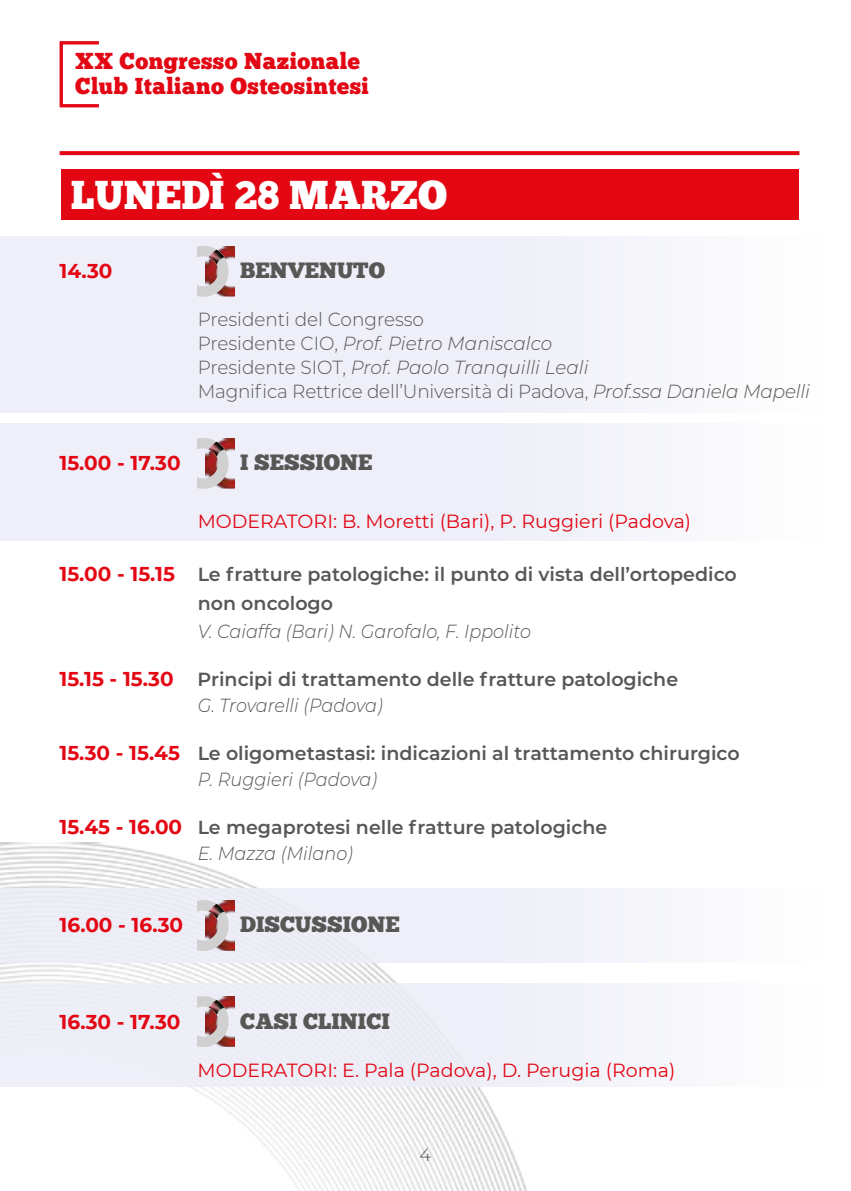
<style>
.page{position:relative;width:851px;height:1191px;background:#fff}
.page>*{position:absolute;margin:0;border:0;box-sizing:border-box;transform-origin:0 0}
.t1{font:40px "Chunk Five Ex";color:#fff}
.t2{font:22.8px/24.2px "Chunk Five Ex";letter-spacing:.02em;color:#e30613}
.t3{font:22px "Chunk Five Ex";color:#575756}
.t4{font:700 20px "Montserrat";color:#e30613}
.t5{font:600 19px/26px "Montserrat";color:#575756}
.t6{font:300 19px/24px "Montserrat";letter-spacing:-.01em;color:#575756}
.t7{font:19px "Montserrat";color:#e30613}
.t8{font:italic 300 19px "Montserrat";color:#575756;scale:.93 1}
.t9{font:300 18px "Montserrat";color:#575756}
.s1{font-style:italic}
.s2{font-weight:700;font-size:20px;color:#e30613}
.s3{font-weight:300;font-style:italic}
</style>
<div class="page">
<img style="left:0;top:842px;width:550px;height:349px">
<hr style="left:850px;top:213px;width:1px;height:125px;background:#2d60a5">
<div style="left:0;top:888px;width:850px;height:74px;background:#ecedf7"></div>
<div style="left:0;top:423px;width:850px;height:117px;background:#ecedf7"></div>
<div style="left:0;top:237px;width:850px;height:176px;background:#ecedf7"></div>
<div style="left:61px;top:170px;width:737px;height:50px;background:#e30613"></div>
<svg style="left:60px;top:151px;width:739px;height:4px;background:#e30d1a"></svg>
<div style="left:60px;top:41px;width:41px;height:66px;border:3px solid #e30613"></div>
<div style="left:0;top:982px;width:850px;height:104px;background:#ecedf7"></div>
<img style="left:229px;top:246px;width:6px;height:51px">
<svg style="left:198px;top:246px;width:31px;height:51px"></svg>
<img style="left:209px;top:250px;width:15px;height:14px">
<img style="left:229px;top:438px;width:6px;height:51px">
<svg style="left:198px;top:438px;width:31px;height:51px"></svg>
<img style="left:209px;top:442px;width:15px;height:14px">
<img style="left:229px;top:900px;width:6px;height:51px">
<svg style="left:198px;top:900px;width:31px;height:51px"></svg>
<img style="left:209px;top:904px;width:15px;height:14px">
<img style="left:229px;top:996px;width:6px;height:51px">
<svg style="left:198px;top:996px;width:31px;height:51px"></svg>
<img style="left:209px;top:1000px;width:15px;height:14px">
<p class="t2" style="left:75px;top:49px;width:295px">XX Congresso Nazionale<br>Club Italiano Osteosintesi</p>
<h1 class="t1" style="left:71px;top:165px;width:377px">LUNEDÌ 28 MARZO</h1>
<p class="t4" style="left:60px;top:257px;width:54px">14.30</p>
<p class="t3" style="left:240px;top:254px;width:146px">BENVENUTO</p>
<p class="t6" style="left:198px;top:307px;width:613px">Presidenti del Congresso<br>Presidente CIO, <span class="s1">Prof. Pietro Maniscalco<br></span>Presidente SIOT, <span class="s1">Prof. Paolo Tranquilli Leali<br></span>Magnifica Rettrice dell’Università di Padova, <span class="s1">Prof.ssa Daniela Mapelli</span></p>
<p class="t4" style="left:60px;top:449px;width:123px">15.00 - 17.30</p>
<p class="t3" style="left:240px;top:446px;width:134px">I SESSIONE</p>
<p class="t7" style="left:198px;top:508px;width:495px">MODERATORI: B. Moretti (Bari), P. Ruggieri (Padova)</p>
<p class="t5" style="left:198px;top:559px;width:540px;line-height:28.8px;text-indent:-138px"><span class="s2">15.00 - 15.15</span> Le fratture patologiche: il punto di vista dell’ortopedico non oncologo</p>
<p class="t8" style="left:198px;top:618px;width:360px">V. Caiaffa (Bari) N. Garofalo, F. Ippolito</p>
<p class="t5" style="left:198px;top:666px;width:482px;text-indent:-138px"><span class="s2">15.15 - 15.30</span> Principi di trattamento delle fratture patologiche<br><span class="s3">G. Trovarelli (Padova)</span></p>
<p class="t5" style="left:198px;top:740px;width:543px;text-indent:-138px"><span class="s2">15.30 - 15.45</span> Le oligometastasi: indicazioni al trattamento chirurgico<br><span class="s3">P. Ruggieri (Padova)</span></p>
<p class="t5" style="left:198px;top:814px;width:411px;text-indent:-138px"><span class="s2">15.45 - 16.00</span> Le megaprotesi nelle fratture patologiche<br><span class="s3">E. Mazza (Milano)</span></p>
<p class="t4" style="left:60px;top:911px;width:125px">16.00 - 16.30</p>
<p class="t3" style="left:240px;top:908px;width:161px">DISCUSSIONE</p>
<p class="t4" style="left:60px;top:1007px;width:122px">16.30 - 17.30</p>
<p class="t3" style="left:240px;top:1004px;width:151px">CASI CLINICI</p>
<p class="t7" style="left:198px;top:1056px;width:479px">MODERATORI: E. Pala (Padova), D. Perugia (Roma)</p>
<p class="t9" style="left:419px;top:1142px;width:13px">4</p>
</div>
